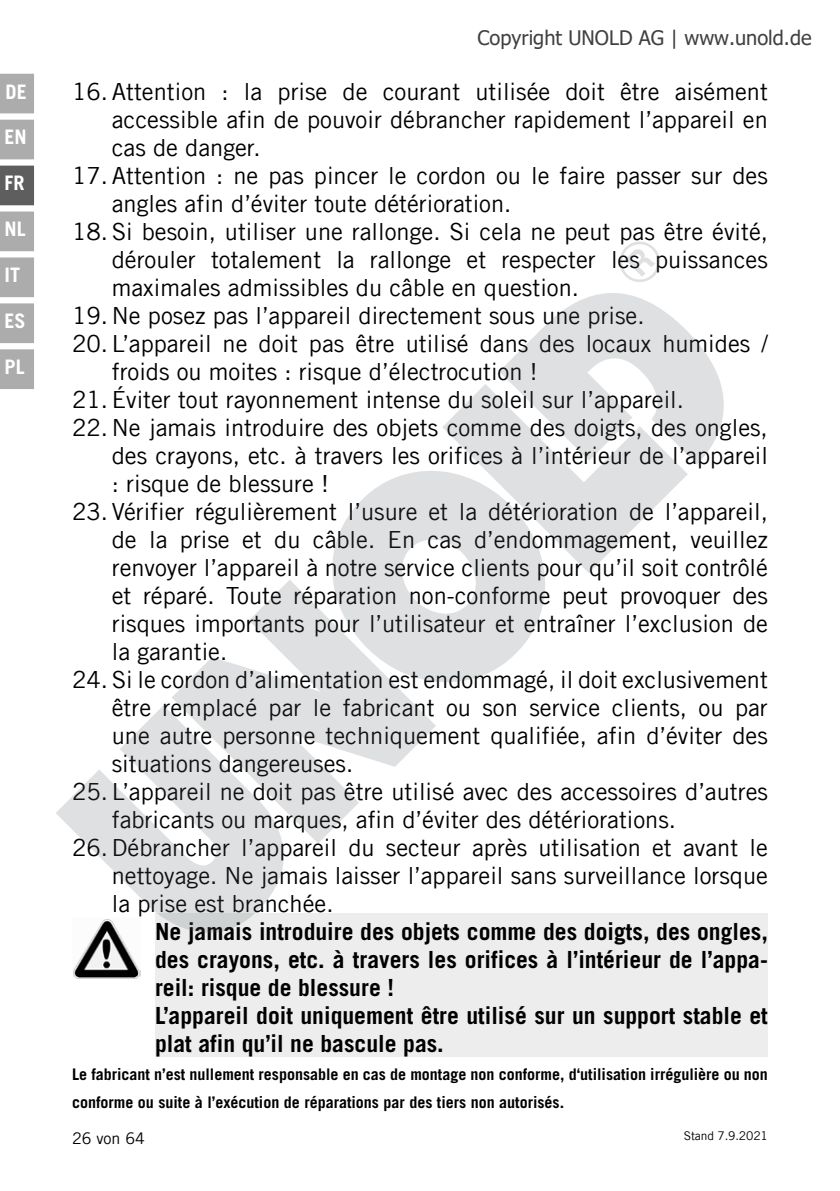
<style>
.page{position:relative;width:840px;height:1191px;background:#fff}
.page>*{position:absolute;margin:0;border:0;box-sizing:border-box;transform-origin:0 0}
.t1{font:23.6px/28px "Trade Gothic LT Com";color:#000;text-align:justify}
.t2{font:700 23.6px/28px "Trade Gothic LT Com";color:#000}
.t3{font:20px "Tahoma";color:#404040}
.t4{font:700 20px "Trade Gothic LT Com";color:#fff}
.t5{font:700 16px/28px "Trade Gothic LT Com";color:#000}
.t6{font:16px "Trade Gothic LT Com";color:#000}
.t7{font:12px "Trade Gothic LT Com";letter-spacing:-.01em;color:#000}
</style>
<div class="page">
<div style="left:0;top:74px;width:34px;height:39px;background:#acacac"></div>
<div style="left:0;top:120px;width:34px;height:39px;background:#acacac"></div>
<div style="left:0;top:166px;width:34px;height:39px;background:#5f5e5e"></div>
<div style="left:0;top:211px;width:34px;height:40px;background:#acacac"></div>
<div style="left:0;top:257px;width:34px;height:40px;background:#acacac"></div>
<div style="left:0;top:303px;width:34px;height:40px;background:#acacac"></div>
<div style="left:0;top:349px;width:34px;height:40px;background:#acacac"></div>
<div style="left:155px;top:913px;width:612px;height:143px;background:#ededed"></div>
<img style="left:73px;top:963px;width:67px;height:15px">
<svg style="left:543px;top:293px;width:181px;height:182px;fill:#dee0e1"></svg>
<svg style="left:442px;top:328px;width:245px;height:245px;fill:#dee0e1"></svg>
<svg style="left:332px;top:428px;width:255px;height:254px;fill:#dee0e1"></svg>
<svg style="left:172px;top:579px;width:264px;height:264px;fill:#dee0e1"></svg>
<svg style="left:56px;top:702px;width:260px;height:261px;fill:#dee0e1"></svg>
<svg style="left:619px;top:241px;width:41px;height:41px"></svg>
<p class="t4" style="left:6px;top:80px;width:23px">DE</p>
<p class="t4" style="left:5px;top:125px;width:24px">EN</p>
<p class="t4" style="left:5px;top:171px;width:22px">FR</p>
<p class="t4" style="left:5px;top:217px;width:23px">NL</p>
<p class="t4" style="left:5px;top:262px;width:17px">IT</p>
<p class="t4" style="left:5px;top:308px;width:23px">ES</p>
<p class="t4" style="left:5px;top:354px;width:22px">PL</p>
<p class="t3" style="left:477px;top:25px;width:335px">Copyright UNOLD AG | www.unold.de</p>
<p class="t1" style="left:112px;top:77px;width:657px;text-indent:-40px">16. Attention : la prise de courant utilisée doit être aisément accessible afin de pouvoir débrancher rapidement l’appareil en cas de danger.</p>
<p class="t1" style="left:112px;top:161px;width:657px;text-indent:-40px">17. Attention : ne pas pincer le cordon ou le faire passer sur des angles afin d’éviter toute détérioration.</p>
<p class="t1" style="left:112px;top:217px;width:657px;text-indent:-40px">18. Si besoin, utiliser une rallonge. Si cela ne peut pas être évité, dérouler totalement la rallonge et respecter les puissances maximales admissibles du câble en question.</p>
<p class="t1" style="left:72px;top:301px;width:573px">19. Ne posez pas l’appareil directement sous une prise.</p>
<p class="t1" style="left:112px;top:329px;width:657px;text-indent:-40px">20. L’appareil ne doit pas être utilisé dans des locaux humides / froids ou moites : risque d’électrocution !</p>
<p class="t1" style="left:72px;top:385px;width:613px">21. Éviter tout rayonnement intense du soleil sur l’appareil.</p>
<p class="t1" style="left:112px;top:413px;width:657px;text-indent:-40px">22. Ne jamais introduire des objets comme des doigts, des ongles, des crayons, etc. à travers les orifices à l’intérieur de l’appareil : risque de blessure !</p>
<p class="t1" style="left:112px;top:497px;width:657px;text-indent:-40px">23. Vérifier régulièrement l’usure et la détérioration de l’appareil, de la prise et du câble. En cas d’endommagement, veuillez renvoyer l’appareil à notre service clients pour qu’il soit contrôlé et réparé. Toute réparation non-conforme peut provoquer des risques importants pour l’utilisateur et entraîner l’exclusion de la garantie.</p>
<p class="t1" style="left:112px;top:665px;width:657px;text-indent:-40px">24. Si le cordon d’alimentation est endommagé, il doit exclusivement être remplacé par le fabricant ou son service clients, ou par une autre personne techniquement qualifiée, afin d’éviter des situations dangereuses.</p>
<p class="t1" style="left:72px;top:777px;width:697px">25. L’appareil ne doit pas être utilisé avec des accessoires d’autres</p>
<p class="t1" style="left:112px;top:805px;width:565px">fabricants ou marques, afin d’éviter des détériorations.</p>
<p class="t1" style="left:72px;top:833px;width:697px">26.Débrancher l’appareil du secteur après utilisation et avant le</p>
<p class="t1" style="left:112px;top:861px;width:657px">nettoyage. Ne jamais laisser l’appareil sans surveillance lorsque</p>
<p class="t1" style="left:112px;top:889px;width:223px">la prise est branchée.</p>
<p class="t2" style="left:155px;top:917px;width:614px">Ne jamais introduire des objets comme des doigts, des ongles, des crayons, etc. à travers les orifices à l’intérieur de l’appa&shy;reil: risque de blessure !<br>L’appareil doit uniquement être utilisé sur un support stable et plat afin qu’il ne bascule pas.</p>
<p class="t5" style="left:72px;top:1060px;width:697px">Le fabricant n’est nullement responsable en cas de montage non conforme, d‘utilisation irrégulière ou non conforme ou suite à l’exécution de réparations par des tiers non autorisés.</p>
<p class="t6" style="left:72px;top:1128px;width:74px">26 von 64</p>
<p class="t7" style="left:683px;top:1128px;width:85px">Stand 7.9.2021</p>
</div>
